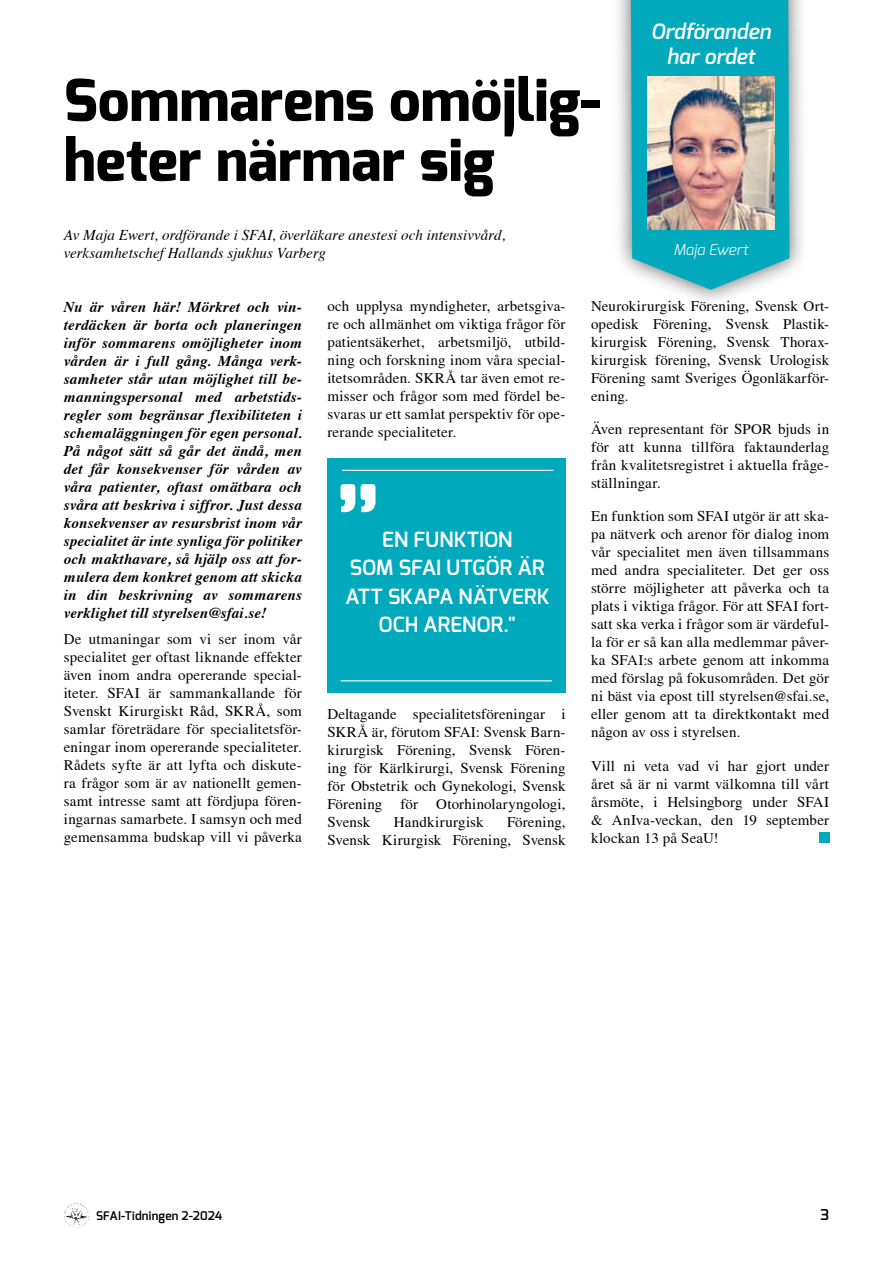
<style>
.page{position:relative;width:893px;height:1263px;background:#fff}
.page>*{position:absolute;margin:0;border:0;box-sizing:border-box;transform-origin:0 0}
.t1{font:600 117px "Exo";color:#fff}
.t2{font:800 57.45px/60px "Exo";color:#000}
.t3{font:600 21px/28.5px "Exo";color:#fff;text-align:center}
.t4{font:italic 600 21px/25.2px "Exo";letter-spacing:.005em;color:#fff;text-align:center}
.t5{font:15px/18px "Times";letter-spacing:.01em;color:#000;text-align:justify}
.t6{font:italic 700 15px/18px "Times";letter-spacing:.015em;color:#000;text-align:justify}
.t7{font:italic 15px/18px "Times";letter-spacing:.005em;color:#000}
.t8{font:italic 300 15px "Exo";letter-spacing:.01em;color:#fff}
.t9{font:600 15px "Exo";color:#000}
.t10{font:600 12px "Exo";letter-spacing:.02em;color:#000}
</style>
<div class="page">
<img style="left:64px;top:1203px;width:25px;height:25px">
<div style="left:819px;top:832px;width:10px;height:11px;background:#00aabc"></div>
<div style="left:612px;top:0;width:196px;height:307px;background:#000;opacity:.6"></div>
<svg style="left:631px;top:0;width:158px;height:290px;background:#17afbf"></svg>
<img style="left:647px;top:77px;width:128px;height:153px">
<div style="left:327px;top:458px;width:239px;height:235px;background:#00aabc"></div>
<hr style="left:342px;top:470px;width:211px;height:1px;background:#fff">
<hr style="left:341px;top:680px;width:211px;height:1px;background:#fff">
<h2 class="t2" style="left:64px;top:71px;width:538px">Sommarens omöjlig&shy;heter närmar sig</h2>
<p class="t7" style="left:64px;top:225px;width:443px">Av Maja Ewert, ordförande i SFAI, överläkare anestesi och intensivvård, verksamhetschef Hallands sjukhus Varberg</p>
<h3 class="t4" style="left:651px;top:18px;width:121px">Ordföranden har ordet</h3>
<p class="t8" style="left:673px;top:240px;width:76px">Maja Ewert</p>
<p class="t6" style="left:64px;top:296px;width:240px">Nu är våren här! Mörkret och vin&shy;terdäcken är borta och planeringen inför sommarens omöjligheter inom vården är i full gång. Många verk&shy;samheter står utan möjlighet till be&shy;manningspersonal med arbetstids&shy;regler som begränsar flexibiliteten i schemaläggningen för egen personal.<br>På något sätt så går det ändå, men det får konsekvenser för vården av våra patienter, oftast omätbara och svåra att beskriva i siffror. Just dessa konsekvenser av resursbrist inom vår specialitet är inte synliga för politiker och makthavare, så hjälp oss att for&shy;mulera dem konkret genom att skicka in din beskrivning av sommarens verklighet till styrelsen@sfai.se!</p>
<p class="t5" style="left:64px;top:630px;width:240px">De utmaningar som vi ser inom vår specialitet ger oftast liknande effekter även inom andra opererande special&shy;iteter. SFAI är sammankallande för Svenskt Kirurgiskt Råd, SKRÅ, som samlar företrädare för specialitetsför&shy;eningar inom opererande specialiteter.<br>Rådets syfte är att lyfta och diskute&shy;ra frågor som är av nationellt gemen&shy;samt intresse samt att fördjupa fören&shy;ingarnas samarbete. I samsyn och med gemensamma budskap vill vi påverka</p>
<p class="t5" style="left:327px;top:297px;width:240px;text-align:left">och upplysa myndigheter, arbetsgiva&shy;re och allmänhet om viktiga frågor för patientsäkerhet, arbetsmiljö, utbild&shy;ning och forskning inom våra special-- itetsområden. SKRÅ tar även emot re&shy;misser och frågor som med fördel be&shy;svaras ur ett samlat perspektiv för ope&shy;rerande specialiteter.</p>
<h1 class="t1" style="left:333px;top:454px;width:51px">”</h1>
<h3 class="t3" style="left:345px;top:525px;width:206px">EN FUNKTION<br>SOM SFAI UTGÖR ÄR<br>ATT SKAPA NÄTVERK<br>OCH ARENOR."</h3>
<p class="t5" style="left:327px;top:705px;width:240px">Deltagande specialitetsföreningar i SKRÅ är, förutom SFAI: Svensk Barn&shy;kirurgisk Förening, Svensk Fören&shy;ing för Kärlkirurgi, Svensk Förening för Obstetrik och Gynekologi, Svensk Förening för Otorhinolaryngologi, Svensk</p>
<p class="t5" style="left:327px;top:813px;width:240px;text-align:right">Förening,<br>Svensk Kirurgisk Förening, Svensk</p>
<p class="t5" style="left:394px;top:813px;width:91px">Handkirurgisk</p>
<p class="t5" style="left:591px;top:297px;width:240px">Neurokirurgisk Förening, Svensk Ort&shy;opedisk Förening, Svensk Plastik&shy;kirurgisk Förening, Svensk Thorax&shy;kirurgisk förening, Svensk Urologisk Förening samt Sveriges Ögonläkarför&shy;ening.</p>
<p class="t5" style="left:591px;top:420px;width:240px">Även representant för SPOR bjuds in för att kunna tillföra faktaunderlag från kvalitetsregistret i aktuella fråge&shy;ställningar.</p>
<p class="t5" style="left:591px;top:507px;width:240px">En funktion som SFAI utgör är att ska&shy;pa nätverk och arenor för dialog inom vår specialitet men även tillsammans med andra specialiteter. Det ger oss större möjligheter att påverka och ta plats i viktiga frågor. För att SFAI fort&shy;satt ska verka i frågor som är värdeful&shy;la för er så kan alla medlemmar påver&shy;ka SFAI:s arbete genom att inkomma med förslag på fokusområden. Det gör ni bäst via epost till styrelsen@sfai.se, eller genom att ta direktkontakt med någon av oss i styrelsen.</p>
<p class="t5" style="left:591px;top:756px;width:240px">Vill ni veta vad vi har gjort under året så är ni varmt välkomna till vårt årsmöte, i Helsingborg under SFAI &amp; AnIva-veckan, den 19 september klockan 13 på SeaU!</p>
<p class="t10" style="left:96px;top:1208px;width:128px">SFAI-Tidningen 2-2024</p>
<p class="t9" style="left:820px;top:1205px;width:10px">3</p>
</div>
